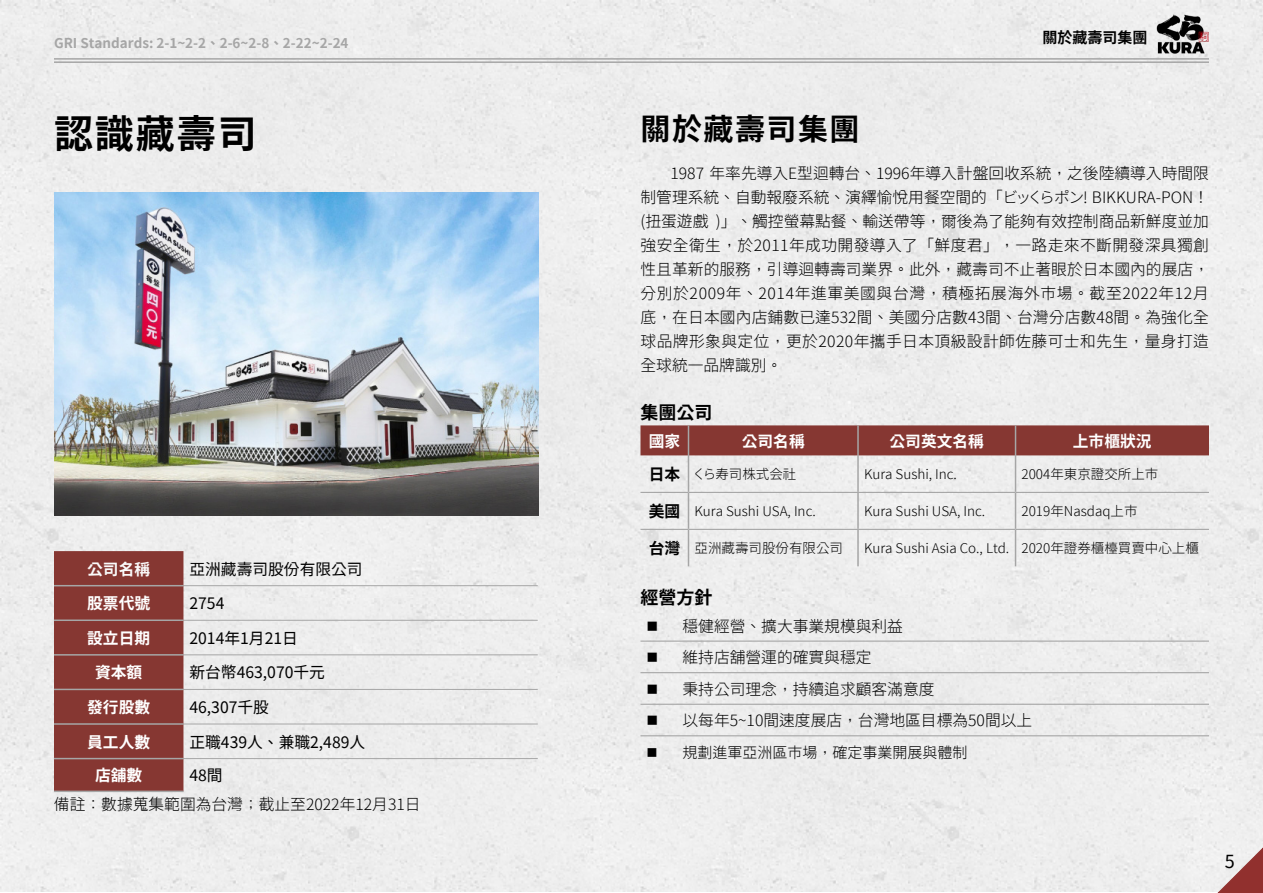
<style>
.page{position:relative;width:1263px;height:893px;background:#fff}
.page>*{position:absolute;margin:0;border:0;box-sizing:border-box;transform-origin:0 0}
.Heading_1{font:700 39px "Taipei Sans TC Beta";letter-spacing:.05em;color:#000}
.Heading_2{font:700 30px "Taipei Sans TC Beta";letter-spacing:.05em;color:#000}
.No_Spacing{font:700 18px "Taipei Sans TC Beta";color:#000}
.t1{font:18px "Taipei Sans TC Beta";color:#000}
.Content_Indents_11px{font:300 15.75px/24px "Taipei Sans TC Beta";color:#000;text-align:justify}
.t2{font:15.75px "Taipei Sans TC Beta";color:#000}
.t3{font:700 15.75px "Taipei Sans TC Beta";color:#fff}
.t4{font:700 15.75px "Taipei Sans TC Beta";color:#000}
.t5{font:700 15.75px "Taipei Sans TC Beta";color:#fafafa}
.t6{font:300 15px "Taipei Sans TC Beta";color:#000}
.t7{font:700 15px "Taipei Sans TC Beta";color:#000}
.t8{font:300 13.5px "Taipei Sans TC Beta";color:#000}
.t9{font:700 13.5px "Taipei Sans TC Beta";color:#a6a6a6}
</style>
<div class="page">
<div style="left:1px;top:0;width:1262px;height:892px;background:#ededed"></div>
<svg style="left:1216px;top:845px;width:47px;height:48px"></svg>
<hr style="left:54px;top:58px;width:1155px;height:2px;background:#a6a6a6">
<hr style="left:54px;top:61px;width:1155px;height:2px;background:#a6a6a6">
<img style="left:1151px;top:15px;width:62px;height:39px">
<img style="left:54px;top:193px;width:484px;height:322px">
<div style="left:54px;top:551px;width:129px;height:240px;background:#863732"></div>
<hr style="left:183px;top:585px;width:355px;height:1px;background:#a6a6a6">
<hr style="left:183px;top:620px;width:355px;height:1px;background:#a6a6a6">
<hr style="left:183px;top:654px;width:355px;height:1px;background:#a6a6a6">
<hr style="left:183px;top:689px;width:355px;height:1px;background:#a6a6a6">
<hr style="left:183px;top:724px;width:355px;height:1px;background:#a6a6a6">
<hr style="left:183px;top:758px;width:355px;height:1px;background:#a6a6a6">
<hr style="left:54px;top:585px;width:129px;height:1px;background:#a6a6a6">
<hr style="left:54px;top:619px;width:129px;height:2px;background:#a6a6a6">
<hr style="left:54px;top:654px;width:129px;height:2px;background:#a6a6a6">
<hr style="left:54px;top:689px;width:129px;height:1px;background:#a6a6a6">
<hr style="left:54px;top:723px;width:129px;height:2px;background:#a6a6a6">
<hr style="left:54px;top:758px;width:129px;height:1px;background:#a6a6a6">
<hr style="left:54px;top:791px;width:129px;height:1px;background:#a6a6a6">
<div style="left:640px;top:425px;width:569px;height:30px;background:#863732"></div>
<hr style="left:688px;top:425px;width:1px;height:30px;background:#a6a6a6">
<hr style="left:857px;top:425px;width:2px;height:30px;background:#a6a6a6">
<hr style="left:1015px;top:425px;width:1px;height:30px;background:#a6a6a6">
<hr style="left:688px;top:455px;width:1px;height:37px;background:#a6a6a6">
<hr style="left:857px;top:455px;width:2px;height:37px;background:#a6a6a6">
<hr style="left:1015px;top:455px;width:1px;height:37px;background:#a6a6a6">
<hr style="left:688px;top:493px;width:1px;height:36px;background:#a6a6a6">
<hr style="left:857px;top:493px;width:2px;height:36px;background:#a6a6a6">
<hr style="left:1015px;top:493px;width:1px;height:36px;background:#a6a6a6">
<hr style="left:688px;top:530px;width:1px;height:36px;background:#a6a6a6">
<hr style="left:857px;top:530px;width:2px;height:36px;background:#a6a6a6">
<hr style="left:1015px;top:530px;width:1px;height:36px;background:#a6a6a6">
<hr style="left:640px;top:492px;width:48px;height:1px;background:#a6a6a6">
<hr style="left:688px;top:492px;width:170px;height:1px;background:#a6a6a6">
<hr style="left:858px;top:492px;width:157px;height:1px;background:#a6a6a6">
<hr style="left:1015px;top:492px;width:194px;height:1px;background:#a6a6a6">
<hr style="left:640px;top:529px;width:48px;height:1px;background:#a6a6a6">
<hr style="left:688px;top:529px;width:170px;height:1px;background:#a6a6a6">
<hr style="left:858px;top:529px;width:157px;height:1px;background:#a6a6a6">
<hr style="left:1015px;top:529px;width:194px;height:1px;background:#a6a6a6">
<hr style="left:640px;top:641px;width:569px;height:1px;background:#a6a6a6">
<hr style="left:640px;top:672px;width:569px;height:1px;background:#a6a6a6">
<hr style="left:640px;top:704px;width:569px;height:1px;background:#a6a6a6">
<hr style="left:640px;top:735px;width:569px;height:1px;background:#a6a6a6">
<svg style="left:658px;top:632px;width:16px;height:1px"></svg>
<svg style="left:658px;top:663px;width:16px;height:1px"></svg>
<svg style="left:658px;top:695px;width:16px;height:1px"></svg>
<svg style="left:658px;top:726px;width:16px;height:1px"></svg>
<svg style="left:658px;top:757px;width:15px;height:1px"></svg>
<p class="t9" style="left:54px;top:36px;width:296px">GRI Standards: 2-1~2-2、2-6~2-8、2-22~2-24</p>
<p class="Heading_1" style="left:54px;top:111px;width:204px">認識藏壽司</p>
<p class="t5" style="left:87px;top:560px;width:64px">公司名稱</p>
<p class="t2" style="left:189px;top:560px;width:175px">亞洲藏壽司股份有限公司</p>
<p class="t3" style="left:87px;top:595px;width:64px">股票代號</p>
<p class="t2" style="left:189px;top:595px;width:36px">2754</p>
<p class="t3" style="left:87px;top:629px;width:64px">設立日期</p>
<p class="t2" style="left:189px;top:629px;width:110px">2014年1月21日</p>
<p class="t3" style="left:95px;top:664px;width:49px">資本額</p>
<p class="t2" style="left:189px;top:664px;width:137px">新台幣463,070千元</p>
<p class="t3" style="left:87px;top:698px;width:64px">發行股數</p>
<p class="t2" style="left:189px;top:698px;width:81px">46,307千股</p>
<p class="t3" style="left:87px;top:733px;width:64px">員工人數</p>
<p class="t2" style="left:189px;top:733px;width:177px">正職439人、兼職2,489人</p>
<p class="t3" style="left:95px;top:767px;width:49px">店舖數</p>
<p class="t2" style="left:189px;top:767px;width:35px">48間</p>
<p class="Content_Indents_11px" style="left:54px;top:793px;width:368px">備註：數據蒐集範圍為台灣；截止至2022年12月31日</p>
<p class="t7" style="left:1043px;top:29px;width:106px">關於藏壽司集團</p>
<p class="Heading_2" style="left:640px;top:112px;width:221px">關於藏壽司集團</p>
<p class="Content_Indents_11px" style="left:640px;top:162px;width:570px;text-indent:30px">1987 年率先導入E型迴轉台、1996年導入計盤回收系統，之後陸續導入時間限制管理系統、自動報廢系統、演繹愉悅用餐空間的「ビッくらポン! BIKKURA-PON！(扭蛋遊戲 )」、觸控螢幕點餐、輸送帶等，爾後為了能夠有效控制商品新鮮度並加強安全衛生，於2011年成功開發導入了「鮮度君」，一路走來不斷開發深具獨創性且革新的服務，引導迴轉壽司業界。此外，藏壽司不止著眼於日本國內的展店，分別於2009年、2014年進軍美國與台灣，積極拓展海外市場。截至2022年12月底，在日本國內店鋪數已達532間、美國分店數43間、台灣分店數48間。為強化全球品牌形象與定位，更於2020年攜手日本頂級設計師佐藤可士和先生，量身打造全球統一品牌識別。</p>
<p class="No_Spacing" style="left:640px;top:403px;width:73px">集團公司</p>
<p class="t3" style="left:649px;top:432px;width:33px">國家</p>
<p class="t3" style="left:742px;top:432px;width:64px">公司名稱</p>
<p class="t3" style="left:889px;top:432px;width:96px">公司英文名稱</p>
<p class="t3" style="left:1073px;top:432px;width:80px">上市櫃狀況</p>
<p class="t4" style="left:649px;top:466px;width:33px">日本</p>
<p class="t8" style="left:693px;top:467px;width:105px">くら寿司株式会社</p>
<p class="t8" style="left:864px;top:467px;width:95px">Kura Sushi, Inc.</p>
<p class="t8" style="left:1021px;top:467px;width:138px">2004年東京證交所上市</p>
<p class="t4" style="left:649px;top:502px;width:33px">美國</p>
<p class="t8" style="left:694px;top:504px;width:123px">Kura Sushi USA, Inc.</p>
<p class="t8" style="left:864px;top:504px;width:123px">Kura Sushi USA, Inc.</p>
<p class="t8" style="left:1021px;top:504px;width:118px">2019年Nasdaq上市</p>
<p class="t4" style="left:649px;top:539px;width:33px">台灣</p>
<p class="t8" style="left:694px;top:541px;width:150px">亞洲藏壽司股份有限公司</p>
<p class="t8" style="left:864px;top:541px;width:147px">Kura Sushi Asia Co., Ltd.</p>
<p class="t8" style="left:1021px;top:541px;width:179px">2020年證券櫃檯買賣中心上櫃</p>
<p class="No_Spacing" style="left:640px;top:587px;width:73px">經營方針</p>
<p class="Content_Indents_11px" style="left:646px;top:614px;width:258px">■ 穩健經營、擴大事業規模與利益</p>
<p class="Content_Indents_11px" style="left:646px;top:646px;width:227px">■ 維持店舖營運的確實與穩定</p>
<p class="Content_Indents_11px" style="left:646px;top:677px;width:290px">■ 秉持公司理念，持續追求顧客滿意度</p>
<p class="Content_Indents_11px" style="left:646px;top:709px;width:387px">■ 以每年5~10間速度展店，台灣地區目標為50間以上</p>
<p class="t6" style="left:646px;top:744px;width:322px">■ 規劃進軍亞洲區市場，確定事業開展與體制</p>
<p class="t1" style="left:1225px;top:851px;width:11px">5</p>
</div>
